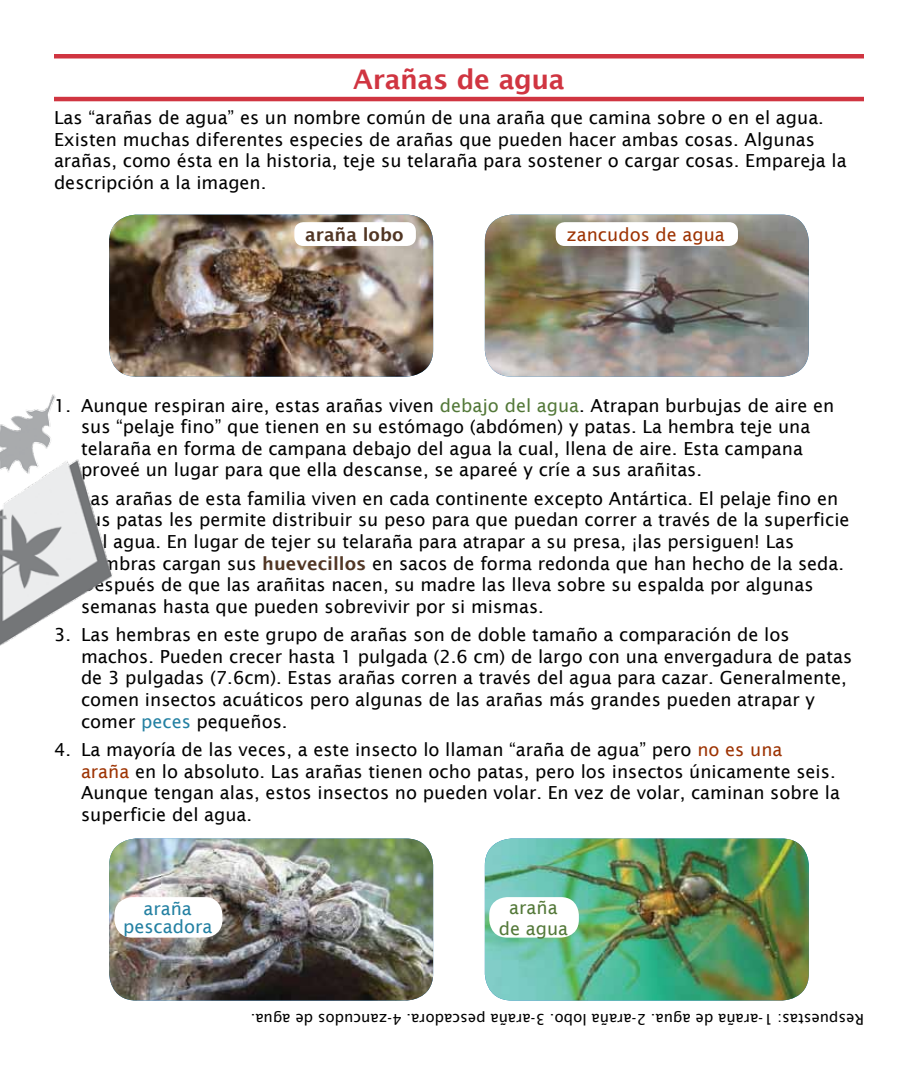
<style>
.page{position:relative;width:918px;height:1080px;background:#fff}
.page>*{position:absolute;margin:0;border:0;box-sizing:border-box;transform-origin:0 0}
.t1{font:600 27px "Lucida Sans";letter-spacing:-.015em;color:#d03541}
.t2{font:18px/21.6px "Lucida Sans";color:#000}
.t3{font:18px "Lucida Sans";color:#9d3303}
.t4{font:18px/18px "Lucida Sans";color:#2380a2;text-align:center}
.t5{font:18px/21.6px "Lucida Sans";color:#537838;text-align:center}
.t6{font:600 18px "Lucida Sans";color:#513624}
.t7{font:15px "Lucida Sans";color:#000}
.s1{color:#537838}
.s2{font-weight:600;color:#513624}
.s3{color:#2380a2}
.s4{color:#9d3303}
</style>
<div class="page">
<img style="left:109px;top:215px;width:324px;height:162px">
<img style="left:485px;top:215px;width:324px;height:162px">
<img style="left:109px;top:839px;width:324px;height:162px">
<img style="left:485px;top:839px;width:324px;height:162px">
<hr style="left:54px;top:97px;width:810px;height:4px;background:#d03541">
<hr style="left:54px;top:54px;width:810px;height:4px;background:#d03541">
<div style="left:556px;top:222px;width:182px;height:24px;background:#fff;border-radius:9px"></div>
<div style="left:294px;top:222px;width:122px;height:24px;background:#fff;border-radius:9px"></div>
<div style="left:489px;top:897px;width:90px;height:41px;background:#fff;border-radius:18px"></div>
<div style="left:114px;top:897px;width:108px;height:41px;background:#fff;border-radius:18px"></div>
<img style="left:0;top:376px;width:135px;height:270px">
<h1 class="t1" style="left:353px;top:63px;width:213px">Arañas de agua</h1>
<p class="t2" style="left:54px;top:107px;width:794px">Las “arañas de agua” es un nombre común de una araña que camina sobre o en el agua.<br>Existen muchas diferentes especies de arañas que pueden hacer ambas cosas. Algunas arañas, como ésta en la historia, teje su telaraña para sostener o cargar cosas. Empareja la descripción a la imagen.</p>
<p class="t6" style="left:305px;top:224px;width:100px">araña lobo</p>
<p class="t3" style="left:567px;top:224px;width:160px">zancudos de agua</p>
<p class="t2" style="left:81px;top:394px;width:755px;text-indent:-27px">1. Aunque respiran aire, estas arañas viven <span class="s1">debajo del agua</span>. Atrapan burbujas de aire en sus “pelaje fino” que tienen en su estómago (abdómen) y patas. La hembra teje una telaraña en forma de campana debajo del agua la cual, llena de aire. Esta campana proveé un lugar para que ella descanse, se apareé y críe a sus arañitas.</p>
<p class="t2" style="left:81px;top:488px;width:770px;text-indent:-27px">2. Las arañas de esta familia viven en cada continente excepto Antártica. El pelaje fino en sus patas les permite distribuir su peso para que puedan correr a través de la superficie del agua. En lugar de tejer su telaraña para atrapar a su presa, ¡las persiguen! Las hembras cargan sus <span class="s2">huevecillos</span> en sacos de forma redonda que han hecho de la seda.<br>Después de que las arañitas nacen, su madre las lleva sobre su espalda por algunas semanas hasta que pueden sobrevivir por si mismas.</p>
<p class="t2" style="left:81px;top:624px;width:773px;text-indent:-27px">3. Las hembras en este grupo de arañas son de doble tamaño a comparación de los machos. Pueden crecer hasta 1 pulgada (2.6 cm) de largo con una envergadura de patas de 3 pulgadas (7.6cm). Estas arañas corren a través del agua para cazar. Generalmente, comen insectos acuáticos pero algunas de las arañas más grandes pueden atrapar y comer <span class="s3">peces</span> pequeños.</p>
<p class="t2" style="left:81px;top:739px;width:760px;text-indent:-27px">4. La mayoría de las veces, a este insecto lo llaman “araña de agua” pero <span class="s4">no es una<br>araña</span> en lo absoluto. Las arañas tienen ocho patas, pero los insectos únicamente seis.<br>Aunque tengan alas, estos insectos no pueden volar. En vez de volar, caminan sobre la superficie del agua.</p>
<p class="t4" style="left:123px;top:900px;width:91px">araña pescadora</p>
<p class="t5" style="left:499px;top:896px;width:71px">araña de agua</p>
<p class="t7" style="left:864px;top:1028px;width:615px;rotate:-180deg">Respuestas: 1-araña de agua. 2-araña lobo. 3-araña pescadora. 4-zancudos de agua.</p>
</div>
